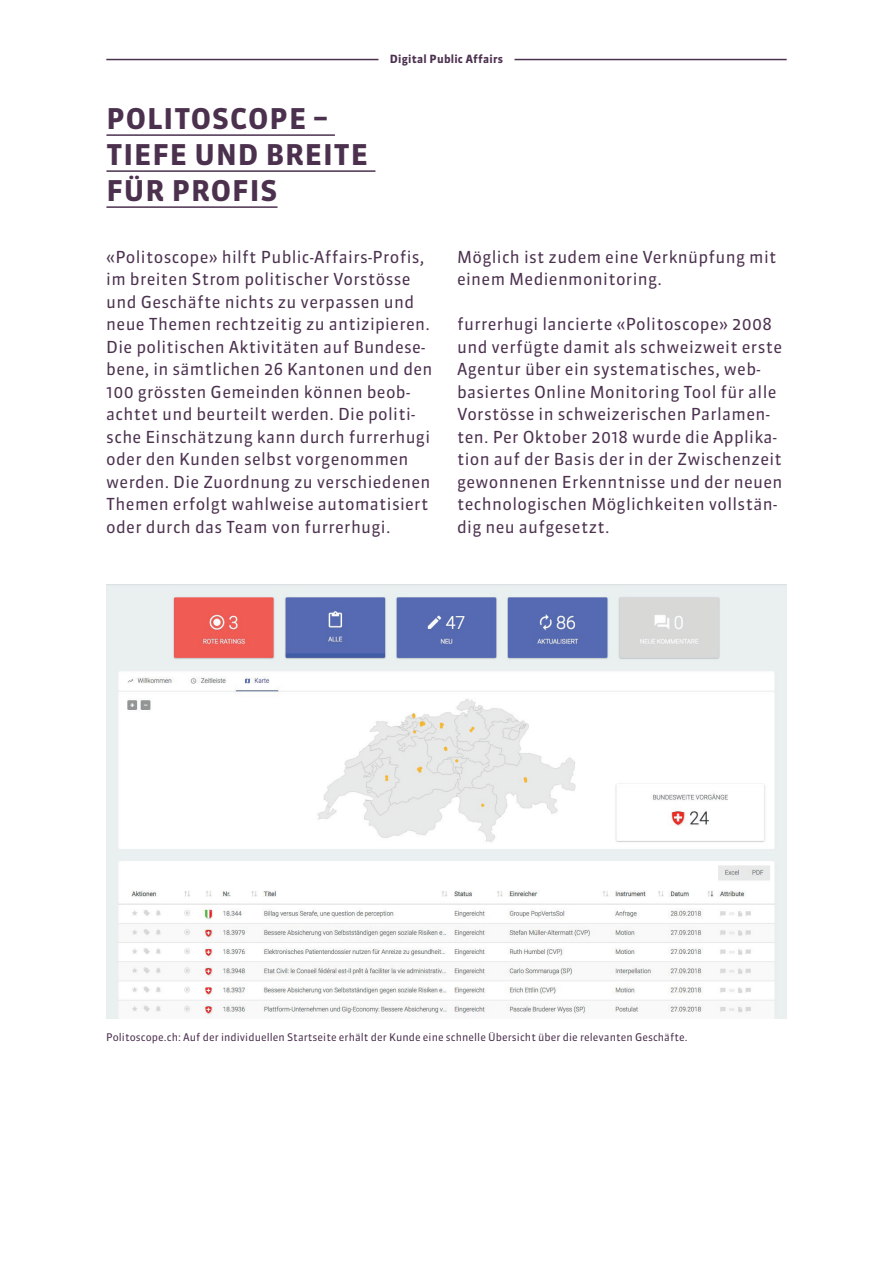
<style>
.page{position:relative;width:893px;height:1263px;background:#fff}
.page>*{position:absolute;margin:0;border:0;box-sizing:border-box;transform-origin:0 0}
.t1{font:700 28.5px/36px "Sanuk Pro";letter-spacing:.035em;color:#4c314f}
.t2{font:16.5px/22.5px "Sanuk Pro";letter-spacing:.02em;color:#4c314f}
.t3{font:700 11.25px "Sanuk Pro";letter-spacing:.02em;color:#4c314f}
.t4{font:10.5px "Sanuk Pro";letter-spacing:.005em;color:#4c314f}
</style>
<div class="page">
<hr style="left:106px;top:134px;width:229px;height:2px;background:#4c314f">
<hr style="left:106px;top:170px;width:269px;height:2px;background:#4c314f">
<hr style="left:106px;top:206px;width:171px;height:2px;background:#4c314f">
<hr style="left:106px;top:59px;width:272px;height:1px;background:#4c314f">
<hr style="left:514px;top:59px;width:273px;height:1px;background:#4c314f">
<img style="left:106px;top:584px;width:681px;height:434px">
<h1 class="t1" style="left:106px;top:101px;width:263px">POLITOSCOPE –<br>TIEFE UND BREITE<br>FÜR PROFIS</h1>
<p class="t3" style="left:390px;top:51px;width:115px">Digital Public Affairs</p>
<p class="t2" style="left:106px;top:245px;width:328px">«Politoscope» hilft Public-Affairs-Profis, im breiten Strom politischer Vorstösse und Geschäfte nichts zu verpassen und neue Themen rechtzeitig zu antizipieren.<br>Die politischen Aktivitäten auf Bundese&shy;bene, in sämtlichen 26 Kantonen und den 100 grössten Gemeinden können beob&shy;achtet und beurteilt werden. Die politi&shy;sche Einschätzung kann durch furrerhugi oder den Kunden selbst vorgenommen werden. Die Zuordnung zu verschiedenen Themen erfolgt wahlweise automatisiert oder durch das Team von furrerhugi.</p>
<p class="t2" style="left:457px;top:245px;width:321px">Möglich ist zudem eine Verknüpfung mit einem Medienmonitoring.</p>
<p class="t2" style="left:457px;top:313px;width:327px">furrerhugi lancierte «Politoscope» 2008 und verfügte damit als schweizweit erste Agentur über ein systematisches, web&shy;basiertes Online Monitoring Tool für alle Vorstösse in schweizerischen Parlamen&shy;ten. Per Oktober 2018 wurde die Applika&shy;tion auf der Basis der in der Zwischenzeit gewonnenen Erkenntnisse und der neuen technologischen Möglichkeiten vollstän&shy;dig neu aufgesetzt.</p>
<p class="t4" style="left:106px;top:1029px;width:583px">Politoscope.ch: Auf der individuellen Startseite erhält der Kunde eine schnelle Übersicht über die relevanten Geschäfte.</p>
</div>
